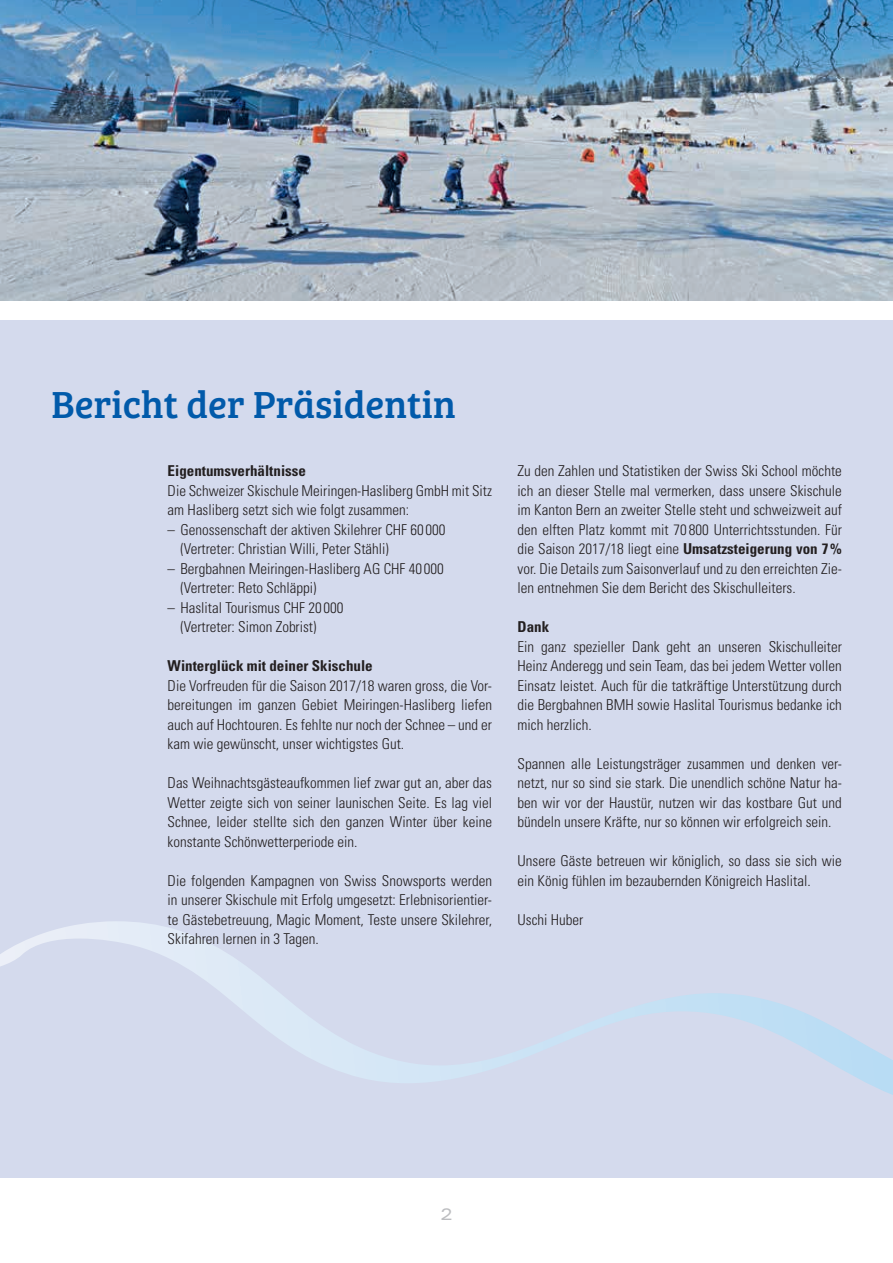
<style>
.page{position:relative;width:893px;height:1263px;background:#fff}
.page>*{position:absolute;margin:0;border:0;box-sizing:border-box;transform-origin:0 0}
.t1{font:39px "Bree Serif";color:#015aaa}
.t2{font:expanded 16.5px "Univers LT Std";color:#bcbdc0}
.t3{font:300 condensed 15px/19.5px "Univers LT Std";color:#231f20;text-align:justify}
.t4{font:700 condensed 15px "Univers LT Std";color:#231f20}
.s1{font-weight:700}
</style>
<div class="page">
<div style="left:0;top:320px;width:893px;height:858px;background:#d4daed"></div>
<svg style="left:0;top:921px;width:893px;height:174px"></svg>
<img style="left:0;top:0;width:893px;height:301px">
<h1 class="t1" style="left:51px;top:375px;width:406px">Bericht der Präsidentin</h1>
<p class="t4" style="left:168px;top:462px;width:140px">Eigentumsverhältnisse</p>
<p class="t3" style="left:168px;top:481px;width:326px">Die Schweizer Skischule Meiringen-Hasliberg GmbH mit Sitz am Hasliberg setzt sich wie folgt zusammen:</p>
<p class="t3" style="left:180px;top:520px;width:267px;text-indent:-13px">– Genossenschaft der aktiven Skilehrer CHF 60 000 (Vertreter: Christian Willi, Peter Stähli)</p>
<p class="t3" style="left:180px;top:559px;width:265px;text-indent:-13px">– Bergbahnen Meiringen-Hasliberg AG CHF 40 000 (Vertreter: Reto Schläppi)</p>
<p class="t3" style="left:180px;top:598px;width:165px;text-indent:-13px">– Haslital Tourismus CHF 20 000 (Vertreter: Simon Zobrist)</p>
<p class="t4" style="left:168px;top:657px;width:207px">Winterglück mit deiner Skischule</p>
<p class="t3" style="left:168px;top:676px;width:326px">Die Vorfreuden für die Saison 2017/18 waren gross, die Vor&shy;bereitungen im ganzen Gebiet Meiringen-Hasliberg liefen auch auf Hochtouren. Es fehlte nur noch der Schnee – und er kam wie gewünscht, unser wichtigstes Gut.</p>
<p class="t3" style="left:168px;top:773px;width:326px">Das Weihnachtsgästeaufkommen lief zwar gut an, aber das Wetter zeigte sich von seiner launischen Seite. Es lag viel Schnee, leider stellte sich den ganzen Winter über keine konstante Schönwetterperiode ein.</p>
<p class="t3" style="left:168px;top:871px;width:326px">Die folgenden Kampagnen von Swiss Snowsports werden in unserer Skischule mit Erfolg umgesetzt: Erlebnisorientier&shy;te Gästebetreuung, Magic Moment, Teste unsere Skilehrer, Skifahren lernen in 3 Tagen.</p>
<p class="t3" style="left:518px;top:461px;width:326px">Zu den Zahlen und Statistiken der Swiss Ski School möchte ich an dieser Stelle mal vermerken, dass unsere Skischule im Kanton Bern an zweiter Stelle steht und schweizweit auf den elften Platz kommt mit 70 800 Unterrichtsstunden. Für die Saison 2017/18 liegt eine <span class="s1">Umsatzsteigerung von 7 % </span>vor. Die Details zum Saisonverlauf und zu den erreichten Zie&shy;len entnehmen Sie dem Bericht des Skischulleiters.</p>
<p class="t4" style="left:518px;top:618px;width:33px">Dank</p>
<p class="t3" style="left:518px;top:637px;width:326px">Ein ganz spezieller Dank geht an unseren Skischulleiter Heinz Anderegg und sein Team, das bei jedem Wetter vollen Einsatz leistet. Auch für die tatkräftige Unterstützung durch die Bergbahnen BMH sowie Haslital Tourismus bedanke ich mich herzlich.</p>
<p class="t3" style="left:518px;top:754px;width:326px">Spannen alle Leistungsträger zusammen und denken ver&shy;netzt, nur so sind sie stark. Die unendlich schöne Natur ha&shy;ben wir vor der Haustür, nutzen wir das kostbare Gut und bündeln unsere Kräfte, nur so können wir erfolgreich sein.</p>
<p class="t3" style="left:518px;top:851px;width:326px">Unsere Gäste betreuen wir königlich, so dass sie sich wie ein König fühlen im bezaubernden Königreich Haslital.</p>
<p class="t3" style="left:518px;top:910px;width:67px">Uschi Huber</p>
<p class="t2" style="left:440px;top:1204px;width:14px">2</p>
</div>
